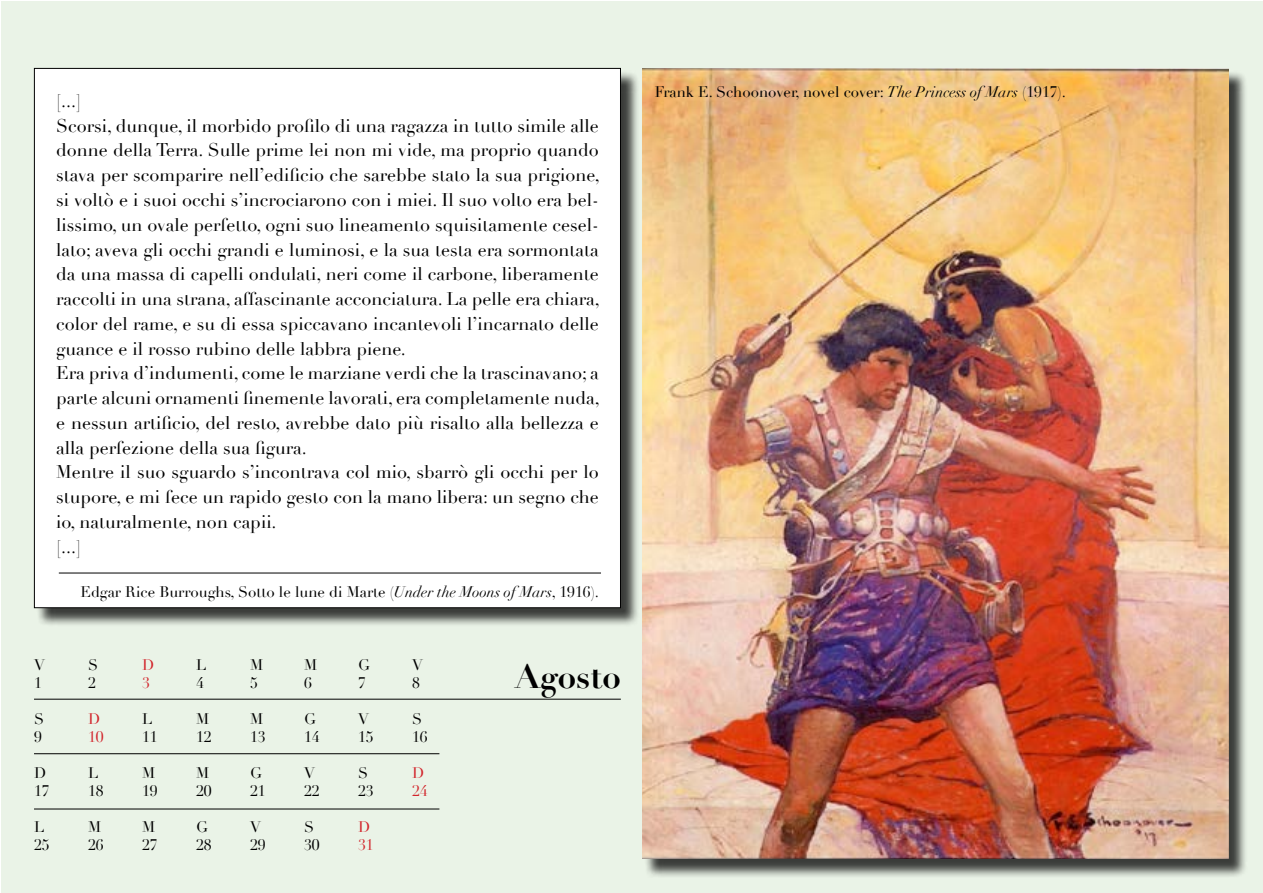
<style>
.page{position:relative;width:1263px;height:893px;background:#fff}
.page>*{position:absolute;margin:0;border:0;box-sizing:border-box;transform-origin:0 0}
.t1{font:700 33px "Didot";color:#000}
.t2{font:18px/24.8px "Didot";color:#000}
.t3{font:15px "Didot";color:#000}
.t4{font:15px "Didot";color:#d2232a}
.s1{font-style:italic}
</style>
<div class="page">
<div style="left:2px;top:2px;width:1261px;height:891px;background:#eaf3e7"></div>
<div style="left:37px;top:71px;width:603px;height:556px;background:#000;opacity:.75"></div>
<div style="left:34px;top:68px;width:586px;height:540px;background:#fff"></div>
<hr style="left:59px;top:573px;width:542px;height:1px;background:#000">
<hr style="left:34px;top:699px;width:587px;height:1px;background:#000">
<hr style="left:34px;top:753px;width:405px;height:1px;background:#000">
<hr style="left:34px;top:809px;width:405px;height:1px;background:#000">
<div style="left:645px;top:71px;width:603px;height:807px;background:#000;opacity:.75"></div>
<img style="left:642px;top:68px;width:587px;height:791px">
<p class="t2" style="left:56px;top:89px;width:545px">[...]<br>Scorsi, dunque, il morbido profilo di una ragazza in tutto simile alle donne della Terra. Sulle prime lei non mi vide, ma proprio quando stava per scomparire nell’edificio che sarebbe stato la sua prigione, si voltò e i suoi occhi s’incrociarono con i miei. Il suo volto era bel&shy;lissimo, un ovale perfetto, ogni suo lineamento squisitamente cesel&shy;lato; aveva gli occhi grandi e luminosi, e la sua testa era sormontata da una massa di capelli ondulati, neri come il carbone, liberamente raccolti in una strana, affascinante acconciatura. La pelle era chiara, color del rame, e su di essa spiccavano incantevoli l’incarnato delle guance e il rosso rubino delle labbra piene.<br>Era priva d’indumenti, come le marziane verdi che la trascinavano; a parte alcuni ornamenti finemente lavorati, era completamente nuda, e nessun artificio, del resto, avrebbe dato più risalto alla bellezza e alla perfezione della sua figura.<br>Mentre il suo sguardo s’incontrava col mio, sbarrò gli occhi per lo stupore, e mi fece un rapido gesto con la mano libera: un segno che io, naturalmente, non capii.<br>[...]</p>
<p class="t3" style="left:81px;top:583px;width:520px">Edgar Rice Burroughs, Sotto le lune di Marte (<span class="s1">Under the Moons of Mars</span>, 1916).</p>
<p class="t3" style="left:34px;top:656px;width:12px">V</p>
<p class="t3" style="left:88px;top:656px;width:12px">S</p>
<p class="t4" style="left:142px;top:656px;width:14px">D</p>
<p class="t3" style="left:196px;top:656px;width:12px">L</p>
<p class="t3" style="left:250px;top:656px;width:15px">M</p>
<p class="t3" style="left:304px;top:656px;width:15px">M</p>
<p class="t3" style="left:358px;top:656px;width:13px">G</p>
<p class="t3" style="left:412px;top:656px;width:12px">V</p>
<p class="t3" style="left:34px;top:674px;width:9px">1</p>
<p class="t3" style="left:88px;top:674px;width:9px">2</p>
<p class="t4" style="left:142px;top:674px;width:9px">3</p>
<p class="t3" style="left:196px;top:674px;width:9px">4</p>
<p class="t3" style="left:250px;top:674px;width:9px">5</p>
<p class="t3" style="left:304px;top:674px;width:9px">6</p>
<p class="t3" style="left:358px;top:674px;width:9px">7</p>
<p class="t3" style="left:412px;top:674px;width:9px">8</p>
<p class="t3" style="left:34px;top:710px;width:12px">S</p>
<p class="t4" style="left:88px;top:710px;width:14px">D</p>
<p class="t3" style="left:142px;top:710px;width:12px">L</p>
<p class="t3" style="left:196px;top:710px;width:15px">M</p>
<p class="t3" style="left:250px;top:710px;width:15px">M</p>
<p class="t3" style="left:304px;top:710px;width:13px">G</p>
<p class="t3" style="left:358px;top:710px;width:12px">V</p>
<p class="t3" style="left:412px;top:710px;width:12px">S</p>
<p class="t3" style="left:34px;top:728px;width:9px">9</p>
<p class="t4" style="left:88px;top:728px;width:17px">10</p>
<p class="t3" style="left:142px;top:728px;width:17px">11</p>
<p class="t3" style="left:196px;top:728px;width:17px">12</p>
<p class="t3" style="left:250px;top:728px;width:17px">13</p>
<p class="t3" style="left:304px;top:728px;width:17px">14</p>
<p class="t3" style="left:358px;top:728px;width:17px">15</p>
<p class="t3" style="left:412px;top:728px;width:17px">16</p>
<p class="t3" style="left:34px;top:764px;width:14px">D</p>
<p class="t3" style="left:88px;top:764px;width:12px">L</p>
<p class="t3" style="left:142px;top:764px;width:15px">M</p>
<p class="t3" style="left:196px;top:764px;width:15px">M</p>
<p class="t3" style="left:250px;top:764px;width:13px">G</p>
<p class="t3" style="left:304px;top:764px;width:12px">V</p>
<p class="t3" style="left:358px;top:764px;width:12px">S</p>
<p class="t4" style="left:412px;top:764px;width:14px">D</p>
<p class="t3" style="left:34px;top:782px;width:17px">17</p>
<p class="t3" style="left:88px;top:782px;width:17px">18</p>
<p class="t3" style="left:142px;top:782px;width:17px">19</p>
<p class="t3" style="left:196px;top:782px;width:17px">20</p>
<p class="t3" style="left:250px;top:782px;width:17px">21</p>
<p class="t3" style="left:304px;top:782px;width:17px">22</p>
<p class="t3" style="left:358px;top:782px;width:17px">23</p>
<p class="t4" style="left:412px;top:782px;width:17px">24</p>
<p class="t3" style="left:34px;top:818px;width:12px">L</p>
<p class="t3" style="left:88px;top:818px;width:15px">M</p>
<p class="t3" style="left:142px;top:818px;width:15px">M</p>
<p class="t3" style="left:196px;top:818px;width:13px">G</p>
<p class="t3" style="left:250px;top:818px;width:12px">V</p>
<p class="t3" style="left:304px;top:818px;width:12px">S</p>
<p class="t4" style="left:358px;top:818px;width:14px">D</p>
<p class="t3" style="left:34px;top:836px;width:17px">25</p>
<p class="t3" style="left:88px;top:836px;width:17px">26</p>
<p class="t3" style="left:142px;top:836px;width:17px">27</p>
<p class="t3" style="left:196px;top:836px;width:17px">28</p>
<p class="t3" style="left:250px;top:836px;width:17px">29</p>
<p class="t3" style="left:304px;top:836px;width:17px">30</p>
<p class="t4" style="left:358px;top:836px;width:17px">31</p>
<h1 class="t1" style="left:515px;top:656px;width:107px">Agosto</h1>
<p class="t3" style="left:655px;top:83px;width:413px">Frank E. Schoonover, novel cover: <span class="s1">The Princess of Mars</span> (1917).</p>
</div>
